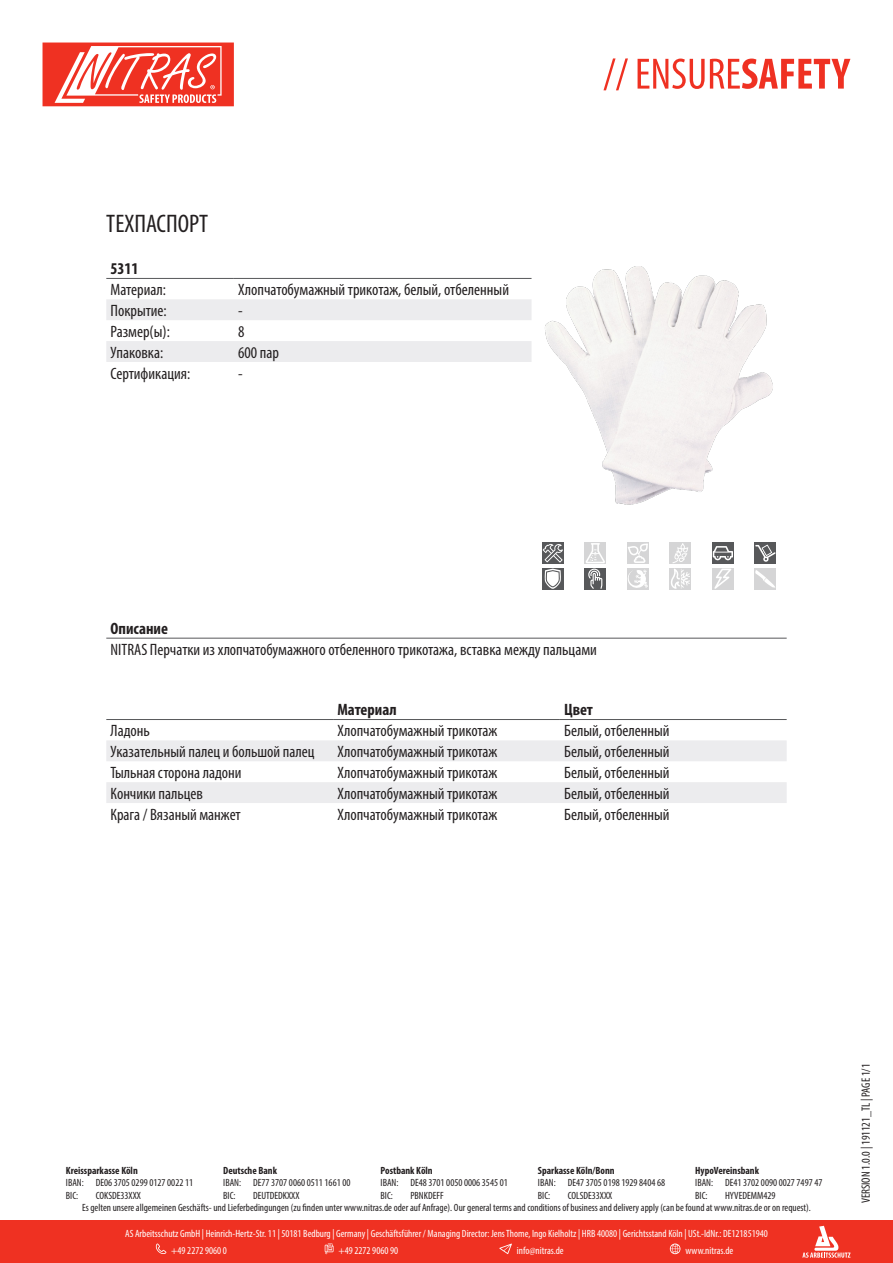
<style>
.page{position:relative;width:893px;height:1263px;background:#fff}
.page>*{position:absolute;margin:0;border:0;box-sizing:border-box;transform-origin:0 0}
.t1{font:condensed 25.5px "Myriad Pro";color:#231f20}
.t2{font:condensed 16.5px "Myriad Pro";color:#231f20}
.t3{font:700 condensed 16.5px "Myriad Pro";color:#231f20}
.t4{font:condensed 12px "Myriad Pro";color:#231f20}
.t5{font:condensed 10.5px/12.6px "Myriad Pro";color:#231f20}
.t6{font:condensed 10.5px/17px "Myriad Pro";color:#fff}
.t7{font:700 condensed 10.5px "Myriad Pro";color:#231f20}
</style>
<div class="page">
<svg style="left:603px;top:58px;width:247px;height:32px"></svg>
<svg style="left:43px;top:43px;width:191px;height:63px"></svg>
<div style="left:0;top:1220px;width:893px;height:43px;background:#ef3122"></div>
<svg style="left:802px;top:1226px;width:48px;height:32px"></svg>
<svg style="left:156px;top:1243px;width:10px;height:11px"></svg>
<svg style="left:325px;top:1243px;width:9px;height:11px"></svg>
<svg style="left:499px;top:1243px;width:13px;height:11px"></svg>
<svg style="left:670px;top:1243px;width:10px;height:11px"></svg>
<svg style="left:106px;top:299px;width:425px;height:63px"></svg>
<hr style="left:106px;top:278px;width:128px;height:1px;background:#57585a">
<hr style="left:234px;top:278px;width:297px;height:1px;background:#57585a">
<img style="left:531px;top:266px;width:242px;height:239px">
<div style="left:542px;top:542px;width:21px;height:22px;background:#57585a"></div>
<svg style="left:543px;top:544px;width:20px;height:18px"></svg>
<div style="left:585px;top:542px;width:21px;height:22px;background:#d5d5d6"></div>
<svg style="left:586px;top:543px;width:19px;height:20px"></svg>
<div style="left:627px;top:542px;width:21px;height:22px;background:#d5d5d6"></div>
<svg style="left:628px;top:543px;width:20px;height:20px"></svg>
<div style="left:670px;top:542px;width:21px;height:22px;background:#d5d5d6"></div>
<div style="left:712px;top:542px;width:21px;height:22px;background:#57585a"></div>
<svg style="left:713px;top:546px;width:20px;height:14px"></svg>
<div style="left:755px;top:542px;width:21px;height:22px;background:#57585a"></div>
<svg style="left:755px;top:545px;width:21px;height:17px"></svg>
<div style="left:542px;top:568px;width:21px;height:21px;background:#57585a"></div>
<svg style="left:544px;top:569px;width:17px;height:20px"></svg>
<div style="left:585px;top:568px;width:21px;height:21px;background:#57585a"></div>
<svg style="left:588px;top:569px;width:14px;height:20px"></svg>
<div style="left:627px;top:568px;width:21px;height:21px;background:#d5d5d6"></div>
<svg style="left:628px;top:569px;width:20px;height:19px"></svg>
<div style="left:670px;top:568px;width:21px;height:21px;background:#d5d5d6"></div>
<svg style="left:671px;top:543px;width:19px;height:46px"></svg>
<div style="left:712px;top:568px;width:21px;height:21px;background:#d5d5d6"></div>
<svg style="left:714px;top:569px;width:17px;height:20px"></svg>
<div style="left:755px;top:568px;width:21px;height:21px;background:#d5d5d6"></div>
<svg style="left:755px;top:570px;width:20px;height:18px"></svg>
<hr style="left:106px;top:638px;width:681px;height:1px;background:#57585a">
<svg style="left:106px;top:740px;width:681px;height:63px"></svg>
<hr style="left:106px;top:719px;width:227px;height:1px;background:#57585a">
<hr style="left:333px;top:719px;width:227px;height:1px;background:#57585a">
<hr style="left:560px;top:719px;width:227px;height:1px;background:#57585a">
<p class="t1" style="left:106px;top:208px;width:103px">ТЕХПАСПОРТ</p>
<p class="t3" style="left:111px;top:258px;width:30px">5311</p>
<p class="t2" style="left:111px;top:280px;width:57px">Материал:</p>
<p class="t2" style="left:238px;top:280px;width:272px">Хлопчатобумажный трикотаж, белый, отбеленный</p>
<p class="t2" style="left:111px;top:300px;width:58px">Покрытие:</p>
<p class="t2" style="left:238px;top:300px;width:6px">-</p>
<p class="t2" style="left:111px;top:321px;width:61px">Размер(ы):</p>
<p class="t2" style="left:238px;top:321px;width:8px">8</p>
<p class="t2" style="left:111px;top:342px;width:54px">Упаковка:</p>
<p class="t2" style="left:238px;top:342px;width:42px">600 пар</p>
<p class="t2" style="left:111px;top:363px;width:81px">Сертификация:</p>
<p class="t2" style="left:238px;top:363px;width:6px">-</p>
<p class="t3" style="left:111px;top:618px;width:59px">Описание</p>
<p class="t2" style="left:111px;top:639px;width:488px">NITRAS Перчатки из хлопчатобумажного отбеленного трикотажа, вставка между пальцами</p>
<p class="t3" style="left:337px;top:699px;width:61px">Материал</p>
<p class="t3" style="left:564px;top:699px;width:30px">Цвет</p>
<p class="t2" style="left:111px;top:721px;width:41px">Ладонь</p>
<p class="t2" style="left:337px;top:721px;width:162px">Хлопчатобумажный трикотаж</p>
<p class="t2" style="left:564px;top:721px;width:107px">Белый, отбеленный</p>
<p class="t2" style="left:111px;top:742px;width:205px">Указательный палец и большой палец</p>
<p class="t2" style="left:337px;top:742px;width:162px">Хлопчатобумажный трикотаж</p>
<p class="t2" style="left:564px;top:742px;width:107px">Белый, отбеленный</p>
<p class="t2" style="left:111px;top:762px;width:133px">Тыльная сторона ладони</p>
<p class="t2" style="left:337px;top:762px;width:162px">Хлопчатобумажный трикотаж</p>
<p class="t2" style="left:564px;top:762px;width:107px">Белый, отбеленный</p>
<p class="t2" style="left:111px;top:783px;width:94px">Кончики пальцев</p>
<p class="t2" style="left:337px;top:783px;width:162px">Хлопчатобумажный трикотаж</p>
<p class="t2" style="left:564px;top:783px;width:107px">Белый, отбеленный</p>
<p class="t2" style="left:111px;top:804px;width:132px">Крага / Вязаный манжет</p>
<p class="t2" style="left:337px;top:804px;width:162px">Хлопчатобумажный трикотаж</p>
<p class="t2" style="left:564px;top:804px;width:107px">Белый, отбеленный</p>
<p class="t7" style="left:66px;top:1164px;width:73px">Kreissparkasse Köln</p>
<p class="t7" style="left:223px;top:1164px;width:55px">Deutsche Bank</p>
<p class="t7" style="left:381px;top:1164px;width:54px">Postbank Köln</p>
<p class="t7" style="left:538px;top:1164px;width:78px">Sparkasse Köln/Bonn</p>
<p class="t7" style="left:695px;top:1164px;width:65px">HypoVereinsbank</p>
<p class="t5" style="left:66px;top:1176px;width:19px">IBAN:<br>BIC:</p>
<p class="t5" style="left:96px;top:1176px;width:99px">DE06 3705 0299 0127 0022 11<br>COKSDE33XXX</p>
<p class="t5" style="left:223px;top:1176px;width:19px">IBAN:<br>BIC:</p>
<p class="t5" style="left:253px;top:1176px;width:99px">DE77 3707 0060 0511 1661 00<br>DEUTDEDKXXX</p>
<p class="t5" style="left:381px;top:1176px;width:19px">IBAN:<br>BIC:</p>
<p class="t5" style="left:410px;top:1176px;width:99px">DE48 3701 0050 0006 3545 01<br>PBNKDEFF</p>
<p class="t5" style="left:538px;top:1176px;width:19px">IBAN:<br>BIC:</p>
<p class="t5" style="left:568px;top:1176px;width:99px">DE47 3705 0198 1929 8404 68<br>COLSDE33XXX</p>
<p class="t5" style="left:695px;top:1176px;width:19px">IBAN:<br>BIC:</p>
<p class="t5" style="left:725px;top:1176px;width:99px">DE41 3702 0090 0027 7497 47</p>
<p class="t5" style="left:725px;top:1189px;width:52px">HYVEDEMM429</p>
<p class="t5" style="left:82px;top:1201px;width:730px">Es gelten unsere allgemeinen Geschäfts- und Lieferbedingungen (zu finden unter www.nitras.de oder auf Anfrage). Our general terms and conditions of business and delivery apply (can be found at www.nitras.de or on request).</p>
<p class="t6" style="left:171px;top:1225px;width:598px;text-indent:-46px">AS Arbeitsschutz GmbH | Heinrich-Hertz-Str. 11 | 50181 Bedburg | Germany | Geschäftsführer / Managing Director: Jens Thome, Ingo Kielholtz | HRB 40080 | Gerichtsstand Köln | USt.-IdNr.: DE121851940 +49 2272 9060 0</p>
<p class="t6" style="left:338px;top:1242px;width:61px">+49 2272 9060 90</p>
<p class="t6" style="left:517px;top:1242px;width:48px">info@nitras.de</p>
<p class="t6" style="left:685px;top:1242px;width:49px">www.nitras.de</p>
<p class="t4" style="left:859px;top:1203px;width:141px;rotate:-90deg">VERSION 1.0.0 | 191121_TL | PAGE 1/1</p>
</div>
